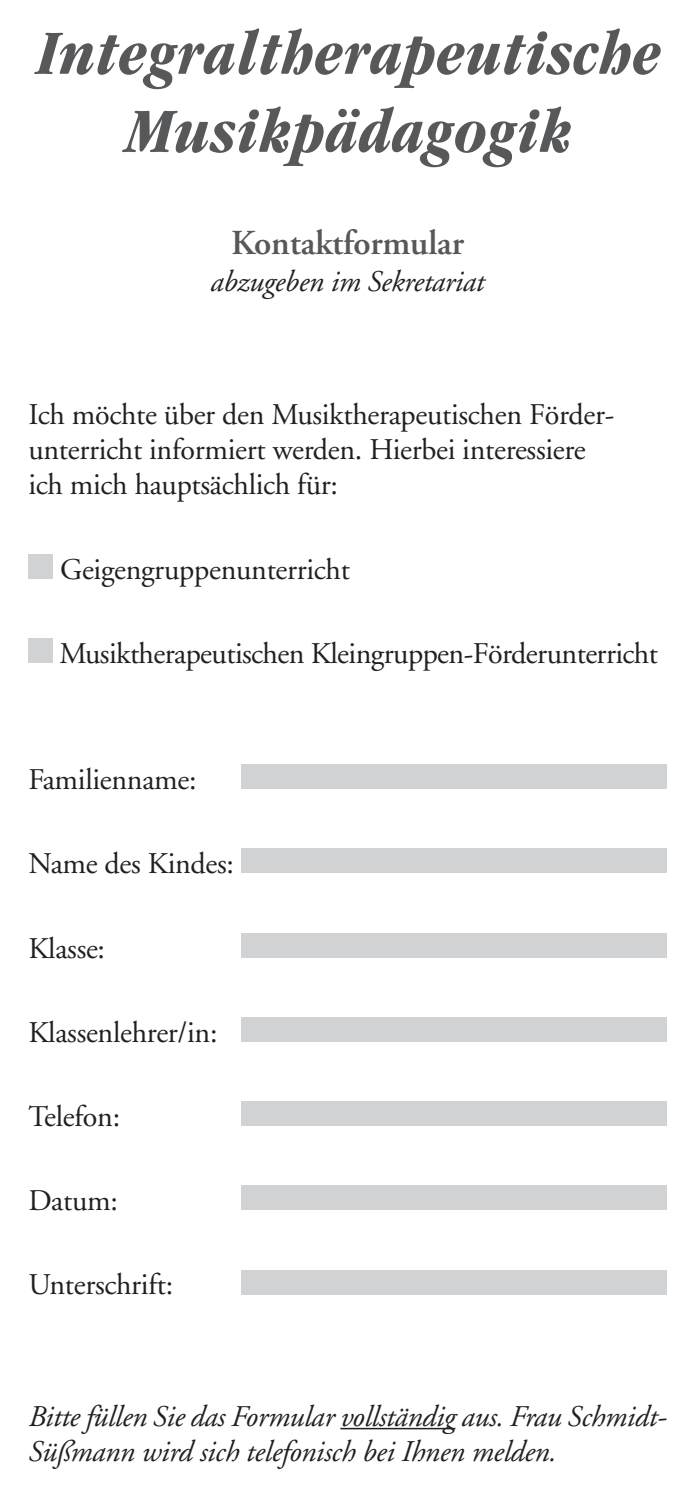
<style>
.page{position:relative;width:695px;height:1489px;background:#fff}
.page>*{position:absolute;margin:0;border:0;box-sizing:border-box;transform-origin:0 0}
.t1{font:600 35px "Adobe Garamond";letter-spacing:-.005em;color:#57585a}
.t2{font:30px/35px "Adobe Garamond";letter-spacing:-.01em;color:#231f20}
.t3{font:italic 30px/35px "Adobe Garamond";letter-spacing:-.01em;color:#231f20}
</style>
<div class="page">
<div style="left:28px;top:553px;width:25px;height:25px;background:#d1d2d4"></div>
<div style="left:28px;top:638px;width:25px;height:24px;background:#d1d2d4"></div>
<div style="left:241px;top:764px;width:425px;height:25px;background:#d1d2d4"></div>
<div style="left:241px;top:848px;width:425px;height:25px;background:#d1d2d4"></div>
<div style="left:241px;top:932px;width:425px;height:25px;background:#d1d2d4"></div>
<div style="left:241px;top:1016px;width:425px;height:25px;background:#d1d2d4"></div>
<div style="left:241px;top:1101px;width:425px;height:24px;background:#d1d2d4"></div>
<div style="left:241px;top:1185px;width:425px;height:25px;background:#d1d2d4"></div>
<div style="left:241px;top:1269px;width:425px;height:25px;background:#d1d2d4"></div>
<svg style="left:122px;top:106px;width:448px;height:61px"></svg>
<svg style="left:34px;top:28px;width:626px;height:61px"></svg>
<hr style="left:340px;top:1427px;width:115px;height:2px;background:#231f20">
<p class="t1" style="left:231px;top:224px;width:234px">Kontaktformular</p>
<p class="t3" style="left:210px;top:265px;width:275px">abzugeben im Sekretariat</p>
<p class="t2" style="left:28px;top:398px;width:587px">Ich möchte über den Musiktherapeutischen Förder&shy;unterricht informiert werden. Hierbei interessiere ich mich hauptsächlich für:</p>
<p class="t2" style="left:60px;top:552px;width:291px">Geigengruppenunterricht</p>
<p class="t2" style="left:59px;top:636px;width:600px">Musiktherapeutischen Kleingruppen-Förderunterricht</p>
<p class="t2" style="left:28px;top:762px;width:170px">Familienname:</p>
<p class="t2" style="left:28px;top:847px;width:207px">Name des Kindes:</p>
<p class="t2" style="left:28px;top:931px;width:78px">Klasse:</p>
<p class="t2" style="left:28px;top:1015px;width:190px">Klassenlehrer/in:</p>
<p class="t2" style="left:28px;top:1099px;width:93px">Telefon:</p>
<p class="t2" style="left:28px;top:1183px;width:91px">Datum:</p>
<p class="t2" style="left:28px;top:1268px;width:146px">Unterschrift:</p>
<p class="t3" style="left:28px;top:1399px;width:639px">Bitte füllen Sie das Formular vollständig aus. Frau Schmidt-<br>Süßmann wird sich telefonisch bei Ihnen melden.</p>
</div>
